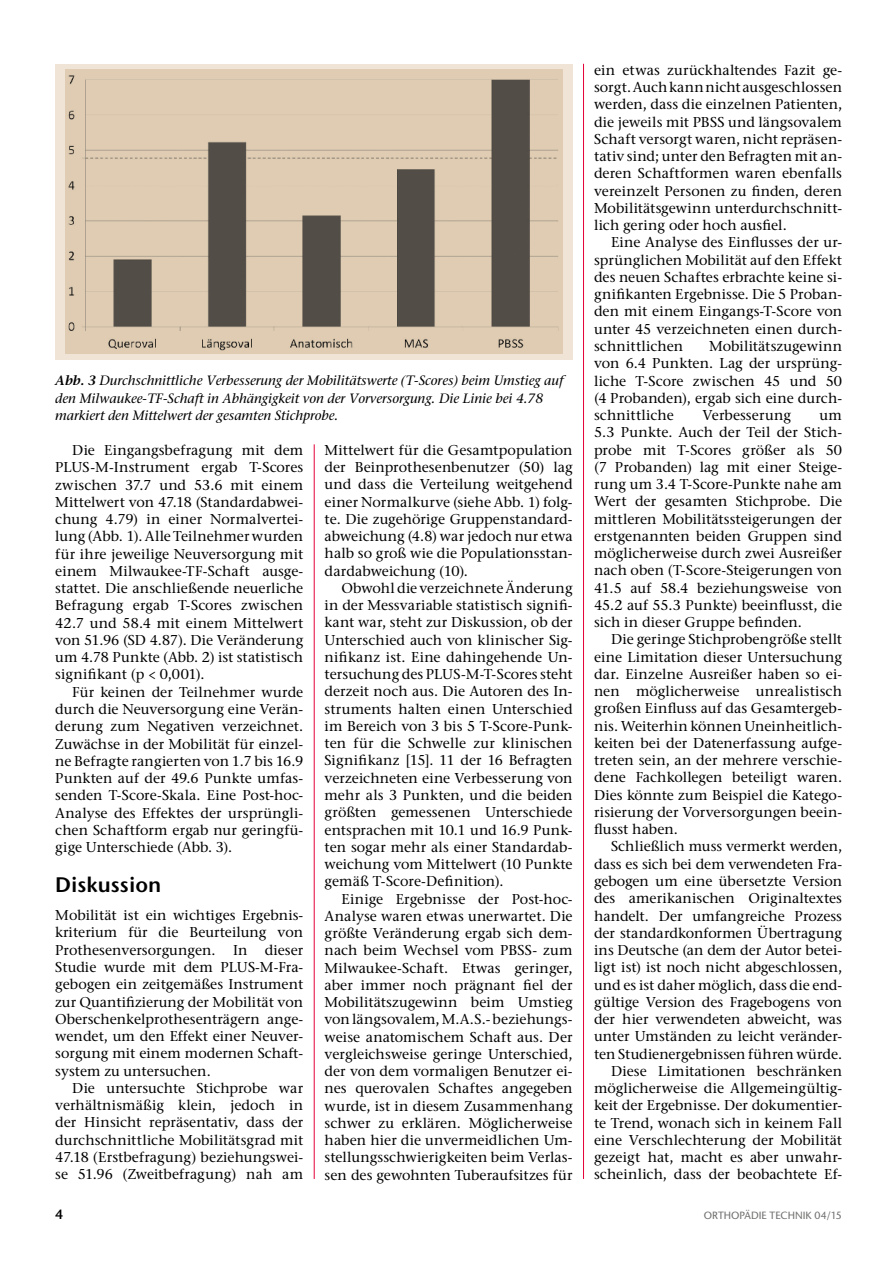
<style>
.page{position:relative;width:893px;height:1263px;background:#fff}
.page>*{position:absolute;margin:0;border:0;box-sizing:border-box;transform-origin:0 0}
.t1{font:600 21px "Stone Sans ITC Std";color:#000}
.t2{font:500 14.25px/17.2px "Stone Ser ITC Std";letter-spacing:.005em;color:#000;text-align:justify}
.t3{font:italic 500 13.5px/17.2px "Stone Ser ITC Std";color:#000}
.t4{font:600 13.5px "Stone Sans ITC Std";color:#000}
.t5{font:500 10.5px "Stone Sans ITC Std";color:#6f6f6e}
.s1{font-weight:600}
</style>
<div class="page">
<hr style="left:583px;top:64px;width:1px;height:1115px;background:#e40039">
<hr style="left:314px;top:444px;width:1px;height:735px;background:#e40039">
<div style="left:55px;top:64px;width:518px;height:296px;background:#efe4d5"></div>
<img style="left:66px;top:70px;width:496px;height:284px">
<p class="t3" style="left:55px;top:372px;width:510px"><span class="s1">Abb. 3</span> Durchschnittliche Verbesserung der Mobilitätswerte (T-Scores) beim Umstieg auf den Milwaukee-TF-Schaft in Abhängigkeit von der Vorversorgung. Die Linie bei 4.78 markiert den Mittelwert der gesamten Stichprobe.</p>
<p class="t2" style="left:55px;top:441px;width:250px;text-indent:17px">Die Eingangsbefragung mit dem PLUS-M-Instrument ergab T-Scores zwischen 37.7 und 53.6 mit einem Mittelwert von 47.18 (Standardabwei&shy;chung 4.79) in einer Normalvertei&shy;lung (Abb. 1). Alle Teilnehmer wurden für ihre jeweilige Neuversorgung mit einem Milwaukee-TF-Schaft ausge&shy;stattet. Die anschließende neuerliche Befragung ergab T-Scores zwischen 42.7 und 58.4 mit einem Mittelwert von 51.96 (SD 4.87). Die Veränderung um 4.78 Punkte (Abb. 2) ist statistisch signifikant (p &lt; 0,001).</p>
<p class="t2" style="left:55px;top:683px;width:250px;text-indent:17px">Für keinen der Teilnehmer wurde durch die Neuversorgung eine Verän&shy;derung zum Negativen verzeichnet.<br>Zuwächse in der Mobilität für einzel&shy;ne Befragte rangierten von 1.7 bis 16.9<br>Punkten auf der 49.6 Punkte umfas&shy;senden T-Score-Skala. Eine Post-hoc-Analyse des Effektes der ursprüngli&shy;chen Schaftform ergab nur geringfü&shy;gige Unterschiede (Abb. 3).</p>
<h1 class="t1" style="left:55px;top:872px;width:108px">Diskussion</h1>
<p class="t2" style="left:55px;top:906px;width:250px">Mobilität ist ein wichtiges Ergebnis&shy;kriterium für die Beurteilung von Prothesenversorgungen. In dieser Studie wurde mit dem PLUS-M-Fra&shy;gebogen ein zeitgemäßes Instrument zur Quantifizierung der Mobilität von Oberschenkelprothesenträgern ange&shy;wendet, um den Effekt einer Neuver&shy;sorgung mit einem modernen Schaft&shy;system zu untersuchen.</p>
<p class="t2" style="left:55px;top:1079px;width:250px;text-indent:17px">Die untersuchte Stichprobe war verhältnismäßig klein, jedoch in der Hinsicht repräsentativ, dass der durchschnittliche Mobilitätsgrad mit 47.18 (Erstbefragung) beziehungswei&shy;se 51.96 (Zweitbefragung) nah am</p>
<p class="t2" style="left:325px;top:441px;width:250px">Mittelwert für die Gesamtpopulation der Beinprothesenbenutzer (50) lag und dass die Verteilung weitgehend einer Normalkurve (siehe Abb. 1) folg&shy;te. Die zugehörige Gruppenstandard&shy;abweichung (4.8) war jedoch nur etwa halb so groß wie die Populationsstan&shy;dardabweichung (10).</p>
<p class="t2" style="left:325px;top:579px;width:250px;text-indent:17px">Obwohl die verzeichnete Änderung in der Messvariable statistisch signifi&shy;kant war, steht zur Diskussion, ob der Unterschied auch von klinischer Sig&shy;nifikanz ist. Eine dahingehende Un&shy;tersuchung des PLUS-M-T-Scores steht derzeit noch aus. Die Autoren des In&shy;struments halten einen Unterschied im Bereich von 3 bis 5 T-Score-Punk&shy;ten für die Schwelle zur klinischen Signifikanz [15]. 11 der 16 Befragten verzeichneten eine Verbesserung von mehr als 3 Punkten, und die beiden größten gemessenen Unterschiede entsprachen mit 10.1 und 16.9 Punk&shy;ten sogar mehr als einer Standardab&shy;weichung vom Mittelwert (10 Punkte gemäß T-Score-Definition).</p>
<p class="t2" style="left:325px;top:890px;width:250px;text-indent:17px">Einige Ergebnisse der Post-hoc-Analyse waren etwas unerwartet. Die größte Veränderung ergab sich dem&shy;nach beim Wechsel vom PBSS- zum Milwaukee-Schaft. Etwas geringer, aber immer noch prägnant fiel der Mobilitätszugewinn beim Umstieg von längsovalem, M.A.S.- beziehungs&shy;weise anatomischem Schaft aus. Der vergleichsweise geringe Unterschied, der von dem vormaligen Benutzer ei&shy;nes querovalen Schaftes angegeben wurde, ist in diesem Zusammenhang schwer zu erklären. Möglicherweise haben hier die unvermeidlichen Um&shy;stellungsschwierigkeiten beim Verlas&shy;sen des gewohnten Tuberaufsitzes für</p>
<p class="t2" style="left:594px;top:61px;width:250px">ein etwas zurückhaltendes Fazit ge&shy;sorgt. Auch kann nicht ausgeschlossen werden, dass die einzelnen Patienten, die jeweils mit PBSS und längsovalem Schaft versorgt waren, nicht repräsen&shy;tativ sind; unter den Befragten mit an&shy;deren Schaftformen waren ebenfalls vereinzelt Personen zu finden, deren Mobilitätsgewinn unterdurchschnitt&shy;lich gering oder hoch ausfiel.</p>
<p class="t2" style="left:594px;top:234px;width:250px;text-indent:17px">Eine Analyse des Einflusses der ur&shy;sprünglichen Mobilität auf den Effekt des neuen Schaftes erbrachte keine si&shy;gnifikanten Ergebnisse. Die 5 Proban&shy;den mit einem Eingangs-T-Score von unter 45 verzeichneten einen durch&shy;schnittlichen</p>
<p class="t2" style="left:594px;top:337px;width:250px;text-indent:115px">Mobilitätszugewinn von 6.4 Punkten. Lag der ursprüng&shy;liche T-Score zwischen 45 und 50 (4 Probanden), ergab sich eine durch&shy;schnittliche</p>
<p class="t2" style="left:702px;top:406px;width:90px">Verbesserung</p>
<p class="t2" style="left:594px;top:406px;width:250px;text-indent:226px">um 5.3 Punkte. Auch der Teil der Stich&shy;probe mit T-Scores größer als 50 (7 Probanden) lag mit einer Steige&shy;rung um 3.4 T-Score-Punkte nahe am Wert der gesamten Stichprobe. Die mittleren Mobilitätssteigerungen der erstgenannten beiden Gruppen sind möglicherweise durch zwei Ausreißer nach oben (T-Score-Steigerungen von 41.5 auf 58.4 beziehungsweise von 45.2 auf 55.3 Punkte) beeinflusst, die sich in dieser Gruppe befinden.</p>
<p class="t2" style="left:594px;top:631px;width:250px;text-indent:17px">Die geringe Stichprobengröße stellt eine Limitation dieser Untersuchung dar. Einzelne Ausreißer haben so ei&shy;nen möglicherweise unrealistisch großen Einfluss auf das Gesamtergeb&shy;nis. Weiterhin können Uneinheitlich&shy;keiten bei der Datenerfassung aufge&shy;treten sein, an der mehrere verschie&shy;dene Fachkollegen beteiligt waren.<br>Dies könnte zum Beispiel die Katego&shy;risierung der Vorversorgungen beein&shy;flusst haben.</p>
<p class="t2" style="left:594px;top:838px;width:250px;text-align:right">Schließlich muss vermerkt werden, dass es sich bei dem verwendeten Fra&shy;gebogen um eine übersetzte Version des amerikanischen Originaltextes handelt. Der umfangreiche Prozess der standardkonformen Übertragung ins Deutsche (an dem der Autor betei&shy;ligt ist) ist noch nicht abgeschlossen, und es ist daher möglich, dass die end&shy;gültige Version des Fragebogens von der hier verwendeten abweicht, was unter Umständen zu leicht veränder&shy;ten Studienergebnissen führen würde.<br>Diese Limitationen beschränken möglicherweise die Allgemeingültig&shy;keit der Ergebnisse. Der dokumentier&shy;te Trend, wonach sich in keinem Fall eine Verschlechterung der Mobilität gezeigt hat, macht es aber unwahr&shy;scheinlich, dass der beobachtete Ef-</p>
<p class="t4" style="left:55px;top:1206px;width:10px">4</p>
<p class="t5" style="left:704px;top:1209px;width:140px">ORTHOPÄDIE TECHNIK 04/15</p>
</div>
